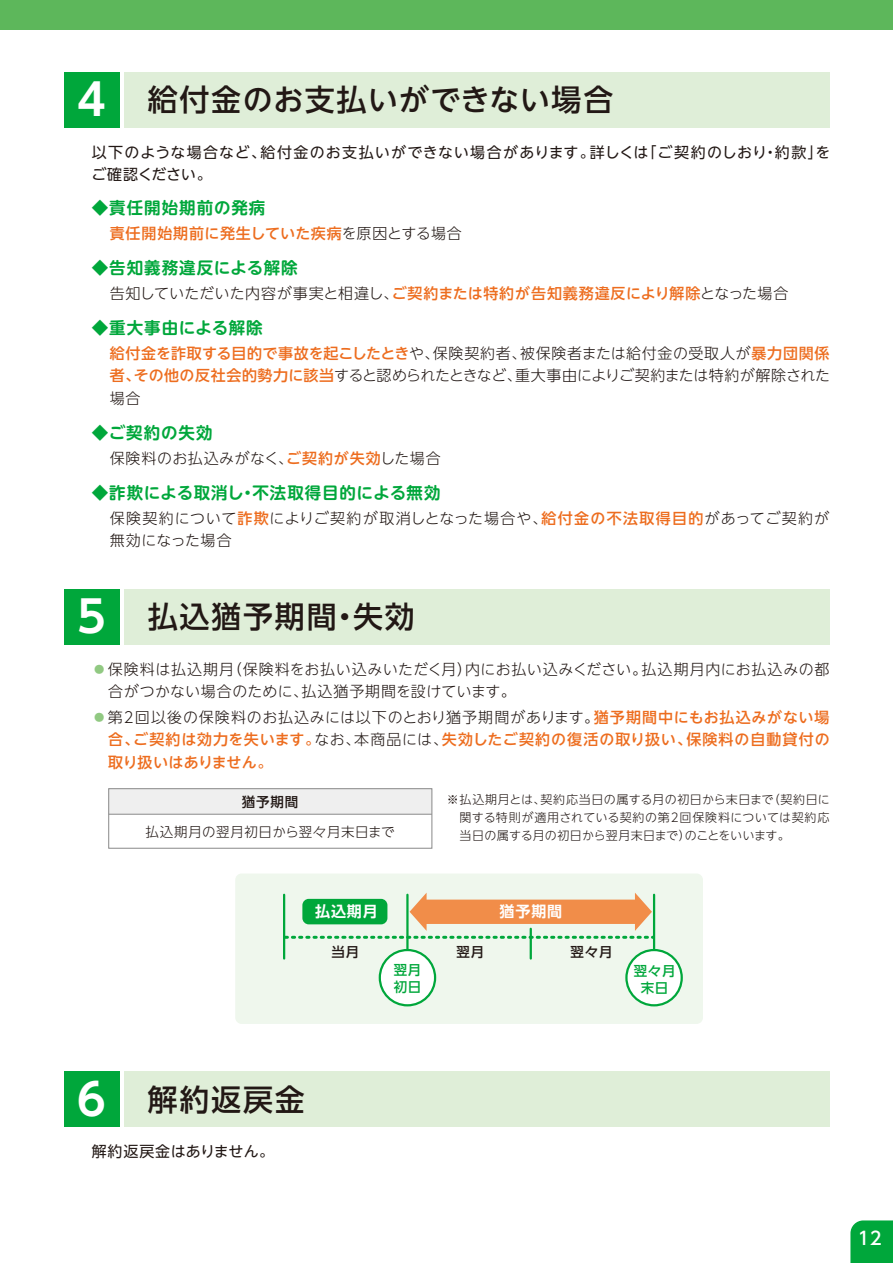
<style>
.page{position:relative;width:893px;height:1263px;background:#fff}
.page>*{position:absolute;margin:0;border:0;box-sizing:border-box;transform-origin:0 0}
.t1{font:500 30px "UD Shin Go NT Pro";letter-spacing:.06em;color:#221815}
.t2{font:500 18px "UD Shin Go NT Pro";color:#fff}
.t3{font:700 16.5px "UD Shin M Go Pro De";letter-spacing:.06em;color:#00a73b}
.t4{font:700 16.5px "UD Shin M Go Pro De";letter-spacing:.035em;color:#00a73b}
.t5{font:300 15px/22.5px "UD Shin Go NT Pro";letter-spacing:.06em;color:#221815;text-align:justify}
.t6{font:500 15px/22.5px "UD Shin Go NT Pro";letter-spacing:.055em;color:#ed6d1f;text-align:justify}
.t7{font:15px/22.5px "UD Shin Go NT Pro";letter-spacing:.06em;color:#221815}
.t8{font:300 15px/22.5px "UD Shin Go NT Pro";letter-spacing:.08em;color:#221815}
.t9{font:15px "UD Shin Go NT Pro";letter-spacing:.025em;color:#221815}
.t10{font:700 15px "UD Shin Go NT Pro De";letter-spacing:.06em;color:#fff}
.t11{font:300 13.5px "UD Shin Go NT Pro";letter-spacing:.04em;color:#221815}
.t12{font:500 13.5px "UD Shin Go NT Pro";letter-spacing:.06em;color:#221815}
.t13{font:500 13.5px/16.5px "UD Shin Go NT Pro";letter-spacing:.05em;color:#00a73b;text-align:center}
.t14{font:300 12px/18px "UD Shin Go NT Pro";letter-spacing:.05em;color:#221815;text-align:justify}
.s1{font-family:"UD Shin Go NT Pro De";font-weight:700;font-size:43.5px;color:#fff}
.s2{font-weight:300;color:#221815}
.s3{font-weight:500;color:#ed6d1f}
.s4{color:#91c982}
.s5{font-weight:300;color:#91c982}
</style>
<div class="page">
<div style="left:850px;top:1220px;width:43px;height:43px;background:#00a73b"></div>
<div style="left:0;top:0;width:893px;height:30px;background:#5db75b"></div>
<div style="left:124px;top:72px;width:705px;height:56px;background:#dfeed8"></div>
<div style="left:64px;top:72px;width:55px;height:56px;background:#00a73b"></div>
<div style="left:124px;top:1072px;width:705px;height:55px;background:#dfeed8"></div>
<div style="left:64px;top:1072px;width:55px;height:55px;background:#00a73b"></div>
<div style="left:109px;top:789px;width:323px;height:25px;background:#efefef"></div>
<div style="left:124px;top:589px;width:705px;height:55px;background:#dfeed8"></div>
<div style="left:64px;top:589px;width:55px;height:55px;background:#00a73b"></div>
<hr style="left:109px;top:814px;width:323px;height:1px;background:#898989">
<div style="left:108px;top:788px;width:324px;height:61px;border:1px solid #898989"></div>
<div style="left:235px;top:873px;width:468px;height:151px;background:#eff7ed;border-radius:6px"></div>
<hr style="left:653px;top:895px;width:2px;height:63px;background:#00a73b">
<div style="left:626px;top:950px;width:56px;height:55px;background:#fff;border-radius:50%"></div>
<div style="left:625px;top:949px;width:58px;height:57px;border:2px solid #00a73b;border-radius:50%"></div>
<hr style="left:406px;top:895px;width:3px;height:63px;background:#00a73b">
<hr style="left:530px;top:929px;width:2px;height:29px;background:#00a73b">
<hr style="left:283px;top:895px;width:2px;height:63px;background:#00a73b">
<div style="left:380px;top:950px;width:55px;height:55px;background:#fff;border-radius:50%"></div>
<div style="left:379px;top:949px;width:57px;height:57px;border:2px solid #00a73b;border-radius:50%"></div>
<svg style="left:285px;top:893px;width:368px;height:46px"></svg>
<div style="left:302px;top:899px;width:85px;height:25px;background:#00a73b;border-radius:6px"></div>
<h1 class="t1" style="left:77px;top:75px;width:538px"><span class="s1">4</span> 給付金のお支払いができない場合</h1>
<p class="t7" style="left:91px;top:140px;width:741px">以下のような場合など、給付金のお支払いができない場合があります。詳しくは「ご契約のしおり・約款」をご確認ください。</p>
<p class="t3" style="left:92px;top:195px;width:175px">◆責任開始期前の発病</p>
<p class="t6" style="left:110px;top:221px;width:354px">責任開始期前に発生していた疾病<span class="s2">を原因とする場合</span></p>
<p class="t3" style="left:92px;top:255px;width:207px">◆告知義務違反による解除</p>
<p class="t5" style="left:110px;top:281px;width:680px">告知していただいた内容が事実と相違し、<span class="s3">ご契約または特約が告知義務違反により解除</span>となった場合</p>
<p class="t3" style="left:92px;top:315px;width:172px">◆重大事由による解除</p>
<p class="t5" style="left:110px;top:341px;width:722px"><span class="s3">給付金を詐取する目的で事故を起こしたとき</span>や、保険契約者、被保険者または給付金の受取人が<span class="s3">暴力団関係者、その他の反社会的勢力に該当</span>すると認められたときなど、重大事由によりご契約または特約が解除された場合</p>
<p class="t3" style="left:92px;top:420px;width:122px">◆ご契約の失効</p>
<p class="t5" style="left:110px;top:446px;width:333px">保険料のお払込みがなく、<span class="s3">ご契約が失効</span>した場合</p>
<p class="t4" style="left:92px;top:480px;width:350px">◆詐欺による取消し・不法取得目的による無効</p>
<p class="t8" style="left:110px;top:506px;width:721px">保険契約について<span class="s3">詐欺</span>によりご契約が取消しとなった場合や、<span class="s3">給付金の不法取得目的</span>があってご契約が無効になった場合</p>
<h1 class="t1" style="left:77px;top:592px;width:339px"><span class="s1">5</span> 払込猶予期間・失効</h1>
<p class="t5" style="left:108px;top:657px;width:723px;text-indent:-16px"><span class="s4">●</span>保険料は払込期月（保険料をお払い込みいただく月）内にお払い込みください。払込期月内にお払込みの都合がつかない場合のために、払込猶予期間を設けています。</p>
<p class="t6" style="left:108px;top:705px;width:723px;text-indent:-16px"><span class="s5">●</span><span class="s2">第2回以後の保険料のお払込みには以下のとおり猶予期間があります。</span>猶予期間中にもお払込みがない場合、ご契約は効力を失います。<span class="s2">なお、本商品には、</span>失効したご契約の復活の取り扱い、保険料の自動貸付の取り扱いはありません。</p>
<p class="t12" style="left:242px;top:791px;width:58px">猶予期間</p>
<p class="t11" style="left:146px;top:821px;width:250px">払込期月の翌月初日から翌々月末日まで</p>
<p class="t14" style="left:460px;top:789px;width:372px;text-indent:-13px">※払込期月とは、契約応当日の属する月の初日から末日まで（契約日に関する特則が適用されている契約の第2回保険料については契約応当日の属する月の初日から翌月末日まで）のことをいいます。</p>
<p class="t10" style="left:315px;top:899px;width:64px">払込期月</p>
<p class="t10" style="left:500px;top:899px;width:64px">猶予期間</p>
<p class="t12" style="left:332px;top:941px;width:29px">当月</p>
<p class="t12" style="left:457px;top:941px;width:29px">翌月</p>
<p class="t12" style="left:571px;top:941px;width:44px">翌々月</p>
<p class="t13" style="left:394px;top:961px;width:29px;text-align:left">翌月初日</p>
<p class="t13" style="left:634px;top:963px;width:43px">翌々月末日</p>
<h1 class="t1" style="left:77px;top:1075px;width:229px"><span class="s1">6</span> 解約返戻金</h1>
<p class="t9" style="left:92px;top:1139px;width:184px">解約返戻金はありません。</p>
<p class="t2" style="left:858px;top:1223px;width:25px">12</p>
</div>
